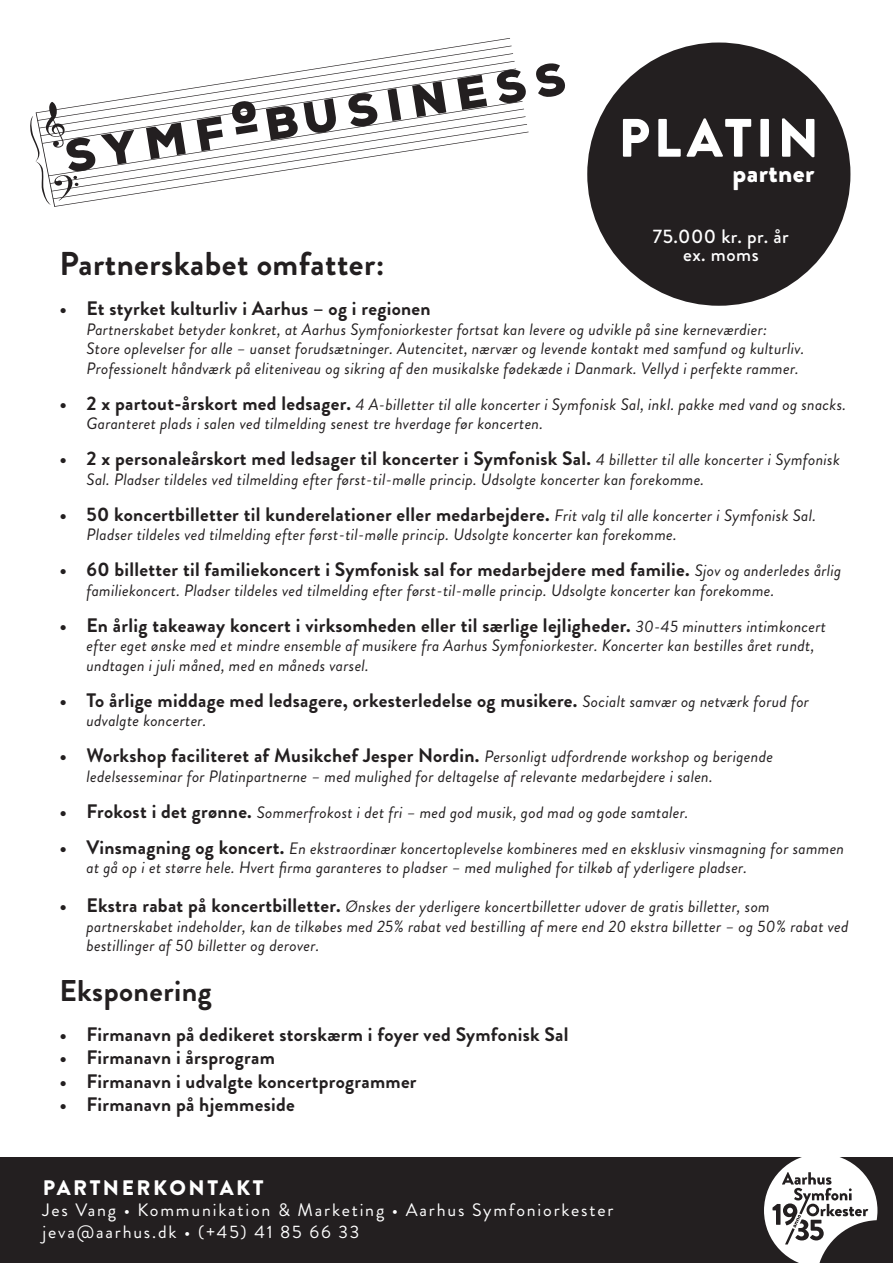
<style>
.page{position:relative;width:893px;height:1263px;background:#fff}
.page>*{position:absolute;margin:0;border:0;box-sizing:border-box;transform-origin:0 0}
.t1{font:900 54px "Brandon Grotesque";letter-spacing:.07em;color:#fff}
.t2{font:900 45.15px "Nexa";color:#231f20}
.t3{font:700 33px "Brandon Grotesque";letter-spacing:.015em;color:#231f20}
.t4{font:700 30px "Brandon Grotesque";letter-spacing:.015em;color:#231f20}
.t5{font:900 27px "Brandon Grotesque";letter-spacing:.015em;color:#fff}
.t6{font:900 21px "Brandon Grotesque";letter-spacing:.12em;color:#fff}
.t7{font:700 19.5px "Brandon Grotesque";letter-spacing:.015em;color:#231f20}
.t8{font:500 19.5px "Brandon Grotesque";letter-spacing:.025em;color:#fff}
.t9{font:18px "Brandon Grotesque";letter-spacing:.1em;color:#fff}
.t10{font:italic 16.5px/19.5px "Brandon Grotesque";letter-spacing:.015em;color:#231f20}
.s1{font-size:60.15px}
.s2{font-weight:700;font-style:normal;font-size:19.5px}
.s3{font-weight:400;font-style:italic;font-size:16.5px}
</style>
<div class="page">
<svg style="left:30px;top:38px;width:499px;height:169px"></svg>
<div style="left:587px;top:43px;width:263px;height:263px;background:#231f20;border-radius:50%"></div>
<div style="left:0;top:1158px;width:893px;height:105px;background:#231f20"></div>
<svg style="left:764px;top:1157px;width:113px;height:106px"></svg>
<p class="t2" style="left:61px;top:128px;width:507px;rotate:-9deg">SYMF<span class="s1">º</span>BUSINESS</p>
<p class="t1" style="left:618px;top:100px;width:202px">PLATIN</p>
<p class="t5" style="left:732px;top:154px;width:83px">partner</p>
<p class="t8" style="left:653px;top:222px;width:137px">75.000 kr. pr. år</p>
<p class="t8" style="left:683px;top:240px;width:77px">ex. moms</p>
<p class="t3" style="left:60px;top:241px;width:327px">Partnerskabet omfatter:</p>
<p class="t7" style="left:60px;top:295px;width:373px">• Et styrket kulturliv i Aarhus – og i regionen</p>
<p class="t10" style="left:87px;top:320px;width:682px">Partnerskabet betyder konkret, at Aarhus Symfoniorkester fortsat kan levere og udvikle på sine kerneværdier:</p>
<p class="t10" style="left:87px;top:339px;width:719px">Store oplevelser for alle – uanset forudsætninger. Autencitet, nærvær og levende kontakt med samfund og kulturliv.<br>Professionelt håndværk på eliteniveau og sikring af den musikalske fødekæde i Danmark. Vellyd i perfekte rammer.</p>
<p class="t10" style="left:87px;top:395px;width:761px;text-indent:-27px"><span class="s2">• 2 x partout-årskort med ledsager.</span> 4 A-billetter til alle koncerter i Symfonisk Sal, inkl. pakke med vand og snacks.<br>Garanteret plads i salen ved tilmelding senest tre hverdage før koncerten.</p>
<p class="t7" style="left:60px;top:445px;width:782px">• 2 x personaleårskort med ledsager til koncerter i Symfonisk Sal. <span class="s3">4 billetter til alle koncerter i Symfonisk</span></p>
<p class="t10" style="left:87px;top:470px;width:619px">Sal. Pladser tildeles ved tilmelding efter først-til-mølle princip. Udsolgte koncerter kan forekomme.</p>
<p class="t7" style="left:60px;top:500px;width:758px">• 50 koncertbilletter til kunderelationer eller medarbejdere. <span class="s3">Frit valg til alle koncerter i Symfonisk Sal.</span></p>
<p class="t10" style="left:87px;top:525px;width:592px">Pladser tildeles ved tilmelding efter først-til-mølle princip. Udsolgte koncerter kan forekomme.</p>
<p class="t7" style="left:60px;top:556px;width:783px">• 60 billetter til familiekoncert i Symfonisk sal for medarbejdere med familie. <span class="s3">Sjov og anderledes årlig</span></p>
<p class="t10" style="left:87px;top:581px;width:689px">familiekoncert. Pladser tildeles ved tilmelding efter først-til-mølle princip. Udsolgte koncerter kan forekomme.</p>
<p class="t7" style="left:60px;top:611px;width:768px">• En årlig takeaway koncert i virksomheden eller til særlige lejligheder. <span class="s3">30-45 minutters intimkoncert</span></p>
<p class="t10" style="left:87px;top:636px;width:729px">efter eget ønske med et mindre ensemble af musikere fra Aarhus Symfoniorkester. Koncerter kan bestilles året rundt, undtagen i juli måned, med en måneds varsel.</p>
<p class="t7" style="left:60px;top:686px;width:751px">• To årlige middage med ledsagere, orkesterledelse og musikere. <span class="s3">Socialt samvær og netværk forud for</span></p>
<p class="t10" style="left:87px;top:711px;width:121px">udvalgte koncerter.</p>
<p class="t7" style="left:60px;top:742px;width:715px">• Workshop faciliteret af Musikchef Jesper Nordin. <span class="s3">Personligt udfordrende workshop og berigende</span></p>
<p class="t10" style="left:87px;top:767px;width:628px">ledelsesseminar for Platinpartnerne – med mulighed for deltagelse af relevante medarbejdere i salen.</p>
<p class="t10" style="left:60px;top:803px;width:631px"><span class="s2">• Frokost i det grønne.</span> Sommerfrokost i det fri – med god musik, god mad og gode samtaler.</p>
<p class="t10" style="left:87px;top:839px;width:759px;text-indent:-27px"><span class="s2">• Vinsmagning og koncert.</span> En ekstraordinær koncertoplevelse kombineres med en eksklusiv vinsmagning for sammen at gå op i et større hele. Hvert firma garanteres to pladser – med mulighed for tilkøb af yderligere pladser.</p>
<p class="t10" style="left:87px;top:897px;width:764px;text-indent:-27px"><span class="s2">• Ekstra rabat på koncertbilletter.</span> Ønskes der yderligere koncertbilletter udover de gratis billetter, som partnerskabet indeholder, kan de tilkøbes med 25% rabat ved bestilling af mere end 20 ekstra billetter – og 50% rabat ved bestillinger af 50 billetter og derover.</p>
<p class="t4" style="left:60px;top:970px;width:154px">Eksponering</p>
<p class="t7" style="left:60px;top:1020px;width:511px">• Firmanavn på dedikeret storskærm i foyer ved Symfonisk Sal</p>
<p class="t7" style="left:60px;top:1044px;width:217px">• Firmanavn i årsprogram</p>
<p class="t7" style="left:60px;top:1067px;width:359px">• Firmanavn i udvalgte koncertprogrammer</p>
<p class="t7" style="left:60px;top:1091px;width:237px">• Firmanavn på hjemmeside</p>
<p class="t6" style="left:43px;top:1172px;width:222px">PARTNERKONTAKT</p>
<p class="t9" style="left:43px;top:1197px;width:572px">Jes Vang • Kommunikation &amp; Marketing • Aarhus Symfoniorkester</p>
<p class="t9" style="left:43px;top:1219px;width:318px">jeva@aarhus.dk • (+45) 41 85 66 33</p>
</div>
